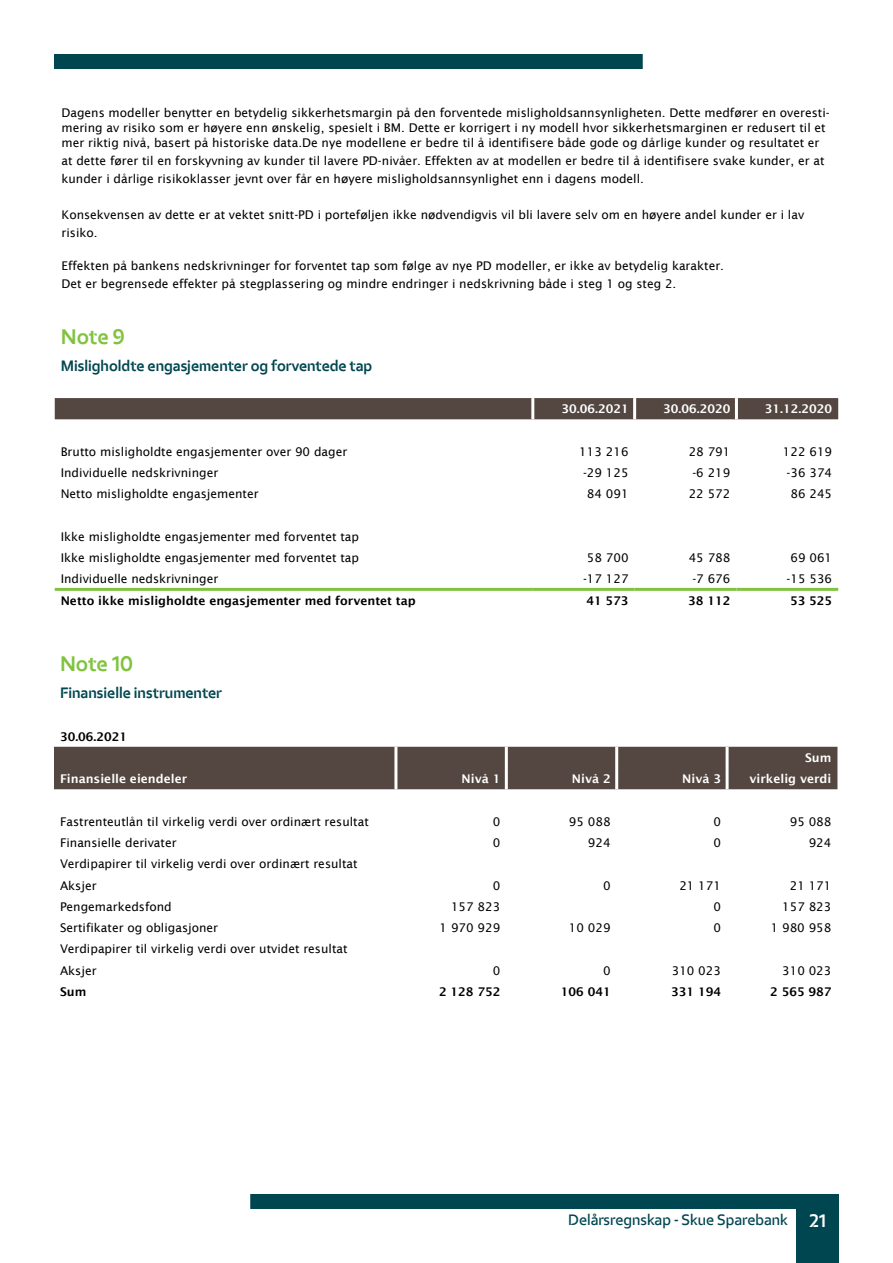
<style>
.page{position:relative;width:893px;height:1263px;background:#fff}
.page>*{position:absolute;margin:0;border:0;box-sizing:border-box;transform-origin:0 0}
.t1{font:700 21px "Eika";letter-spacing:-.01em;color:#81c340}
.t2{font:700 15px "Eika";color:#004650}
.t3{font:600 15px "Eika";color:#004650}
.t4{font:12px/15px "Lucida Sans";color:#000}
.t5{font:600 12px "Lucida Sans";color:#000}
.t6{font:600 12px "Lucida Sans";color:#fff}
.s1{font-weight:700;font-size:18px;color:#fff}
</style>
<div class="page">
<div style="left:796px;top:1209px;width:43px;height:54px;background:#004650"></div>
<div style="left:250px;top:1194px;width:589px;height:15px;background:#004650"></div>
<div style="left:54px;top:54px;width:589px;height:15px;background:#004650"></div>
<div style="left:55px;top:398px;width:783px;height:21px;background:#544640"></div>
<hr style="left:531px;top:398px;width:3px;height:21px;background:#fff">
<hr style="left:633px;top:398px;width:3px;height:21px;background:#fff">
<hr style="left:735px;top:398px;width:3px;height:21px;background:#fff">
<hr style="left:55px;top:588px;width:478px;height:3px;background:#81c340">
<hr style="left:533px;top:588px;width:102px;height:3px;background:#81c340">
<hr style="left:635px;top:588px;width:101px;height:3px;background:#81c340">
<hr style="left:736px;top:588px;width:102px;height:3px;background:#81c340">
<div style="left:54px;top:747px;width:783px;height:42px;background:#544640"></div>
<hr style="left:394px;top:747px;width:3px;height:21px;background:#fff">
<hr style="left:505px;top:747px;width:3px;height:21px;background:#fff">
<hr style="left:615px;top:747px;width:3px;height:21px;background:#fff">
<hr style="left:726px;top:747px;width:3px;height:21px;background:#fff">
<hr style="left:394px;top:768px;width:3px;height:21px;background:#fff">
<hr style="left:505px;top:768px;width:3px;height:21px;background:#fff">
<hr style="left:615px;top:768px;width:3px;height:21px;background:#fff">
<hr style="left:726px;top:768px;width:3px;height:21px;background:#fff">
<p class="t4" style="left:62px;top:105px;width:770px">Dagens modeller benytter en betydelig sikkerhetsmargin på den forventede misligholdsannsynligheten. Dette medfører en overesti&shy;mering av risiko som er høyere enn ønskelig, spesielt i BM. Dette er korrigert i ny modell hvor sikkerhetsmarginen er redusert til et mer riktig nivå, basert på historiske data.De nye modellene er bedre til å identifisere både gode og dårlige kunder og resultatet er</p>
<p class="t4" style="left:62px;top:152px;width:764px;line-height:18px">at dette fører til en forskyvning av kunder til lavere PD-nivåer. Effekten av at modellen er bedre til å identifisere svake kunder, er at kunder i dårlige risikoklasser jevnt over får en høyere misligholdsannsynlighet enn i dagens modell.</p>
<p class="t4" style="left:62px;top:206px;width:744px;line-height:18px">Konsekvensen av dette er at vektet snitt-PD i porteføljen ikke nødvendigvis vil bli lavere selv om en høyere andel kunder er i lav risiko.</p>
<p class="t4" style="left:62px;top:258px;width:664px">Effekten på bankens nedskrivninger for forventet tap som følge av nye PD modeller, er ikke av betydelig karakter.</p>
<p class="t4" style="left:62px;top:276px;width:616px">Det er begrensede effekter på stegplassering og mindre endringer i nedskrivning både i steg 1 og steg 2.</p>
<p class="t1" style="left:61px;top:324px;width:66px">Note 9</p>
<p class="t2" style="left:61px;top:356px;width:313px">Misligholdte engasjementer og forventede tap</p>
<p class="t6" style="left:561px;top:402px;width:69px">30.06.2021</p>
<p class="t6" style="left:663px;top:402px;width:69px">30.06.2020</p>
<p class="t6" style="left:765px;top:402px;width:69px">31.12.2020</p>
<p class="t4" style="left:61px;top:444px;width:288px">Brutto misligholdte engasjementer over 90 dager</p>
<p class="t4" style="left:579px;top:444px;width:51px">113 216</p>
<p class="t4" style="left:689px;top:444px;width:43px">28 791</p>
<p class="t4" style="left:783px;top:444px;width:51px">122 619</p>
<p class="t4" style="left:61px;top:465px;width:159px">Individuelle nedskrivninger</p>
<p class="t4" style="left:583px;top:465px;width:47px">-29 125</p>
<p class="t4" style="left:692px;top:465px;width:40px">-6 219</p>
<p class="t4" style="left:787px;top:465px;width:47px">-36 374</p>
<p class="t4" style="left:61px;top:486px;width:199px">Netto misligholdte engasjementer</p>
<p class="t4" style="left:587px;top:486px;width:43px">84 091</p>
<p class="t4" style="left:689px;top:486px;width:43px">22 572</p>
<p class="t4" style="left:790px;top:486px;width:43px">86 245</p>
<p class="t4" style="left:61px;top:529px;width:300px">Ikke misligholdte engasjementer med forventet tap</p>
<p class="t4" style="left:61px;top:550px;width:300px">Ikke misligholdte engasjementer med forventet tap</p>
<p class="t4" style="left:587px;top:550px;width:43px">58 700</p>
<p class="t4" style="left:689px;top:550px;width:43px">45 788</p>
<p class="t4" style="left:790px;top:550px;width:43px">69 061</p>
<p class="t4" style="left:61px;top:571px;width:159px">Individuelle nedskrivninger</p>
<p class="t4" style="left:583px;top:571px;width:47px">-17 127</p>
<p class="t4" style="left:692px;top:571px;width:40px">-7 676</p>
<p class="t4" style="left:787px;top:571px;width:47px">-15 536</p>
<p class="t5" style="left:61px;top:593px;width:357px">Netto ikke misligholdte engasjementer med forventet tap</p>
<p class="t5" style="left:586px;top:593px;width:44px">41 573</p>
<p class="t5" style="left:688px;top:593px;width:44px">38 112</p>
<p class="t5" style="left:790px;top:593px;width:44px">53 525</p>
<p class="t1" style="left:60px;top:651px;width:75px">Note 10</p>
<p class="t2" style="left:60px;top:684px;width:164px">Finansielle instrumenter</p>
<p class="t5" style="left:60px;top:730px;width:69px">30.06.2021</p>
<p class="t6" style="left:805px;top:751px;width:28px">Sum</p>
<p class="t6" style="left:60px;top:772px;width:129px">Finansielle eiendeler</p>
<p class="t6" style="left:462px;top:772px;width:40px">Nivå 1</p>
<p class="t6" style="left:572px;top:772px;width:40px">Nivå 2</p>
<p class="t6" style="left:682px;top:772px;width:40px">Nivå 3</p>
<p class="t6" style="left:749px;top:772px;width:84px">virkelig verdi</p>
<p class="t4" style="left:60px;top:814px;width:310px">Fastrenteutlån til virkelig verdi over ordinært resultat</p>
<p class="t4" style="left:493px;top:814px;width:9px">0</p>
<p class="t4" style="left:569px;top:814px;width:43px">95 088</p>
<p class="t4" style="left:713px;top:814px;width:9px">0</p>
<p class="t4" style="left:790px;top:814px;width:43px">95 088</p>
<p class="t4" style="left:60px;top:835px;width:118px">Finansielle derivater</p>
<p class="t4" style="left:493px;top:835px;width:9px">0</p>
<p class="t4" style="left:588px;top:835px;width:24px">924</p>
<p class="t4" style="left:713px;top:835px;width:9px">0</p>
<p class="t4" style="left:809px;top:835px;width:24px">924</p>
<p class="t4" style="left:60px;top:856px;width:299px">Verdipapirer til virkelig verdi over ordinært resultat</p>
<p class="t4" style="left:60px;top:878px;width:38px">Aksjer</p>
<p class="t4" style="left:493px;top:878px;width:9px">0</p>
<p class="t4" style="left:603px;top:878px;width:9px">0</p>
<p class="t4" style="left:679px;top:878px;width:43px">21 171</p>
<p class="t4" style="left:790px;top:878px;width:43px">21 171</p>
<p class="t4" style="left:60px;top:899px;width:113px">Pengemarkedsfond</p>
<p class="t4" style="left:451px;top:899px;width:51px">157 823</p>
<p class="t4" style="left:713px;top:899px;width:9px">0</p>
<p class="t4" style="left:782px;top:899px;width:51px">157 823</p>
<p class="t4" style="left:60px;top:920px;width:160px">Sertifikater og obligasjoner</p>
<p class="t4" style="left:440px;top:920px;width:62px">1 970 929</p>
<p class="t4" style="left:569px;top:920px;width:43px">10 029</p>
<p class="t4" style="left:713px;top:920px;width:9px">0</p>
<p class="t4" style="left:771px;top:920px;width:62px">1 980 958</p>
<p class="t4" style="left:60px;top:941px;width:289px">Verdipapirer til virkelig verdi over utvidet resultat</p>
<p class="t4" style="left:60px;top:963px;width:38px">Aksjer</p>
<p class="t4" style="left:493px;top:963px;width:9px">0</p>
<p class="t4" style="left:603px;top:963px;width:9px">0</p>
<p class="t4" style="left:672px;top:963px;width:51px">310 023</p>
<p class="t4" style="left:782px;top:963px;width:51px">310 023</p>
<p class="t5" style="left:60px;top:985px;width:28px">Sum</p>
<p class="t5" style="left:439px;top:985px;width:63px">2 128 752</p>
<p class="t5" style="left:561px;top:985px;width:51px">106 041</p>
<p class="t5" style="left:671px;top:985px;width:51px">331 194</p>
<p class="t5" style="left:770px;top:985px;width:63px">2 565 987</p>
<p class="t3" style="left:568px;top:1211px;width:259px">Delårsregnskap - Skue Sparebank <span class="s1">21</span></p>
</div>
